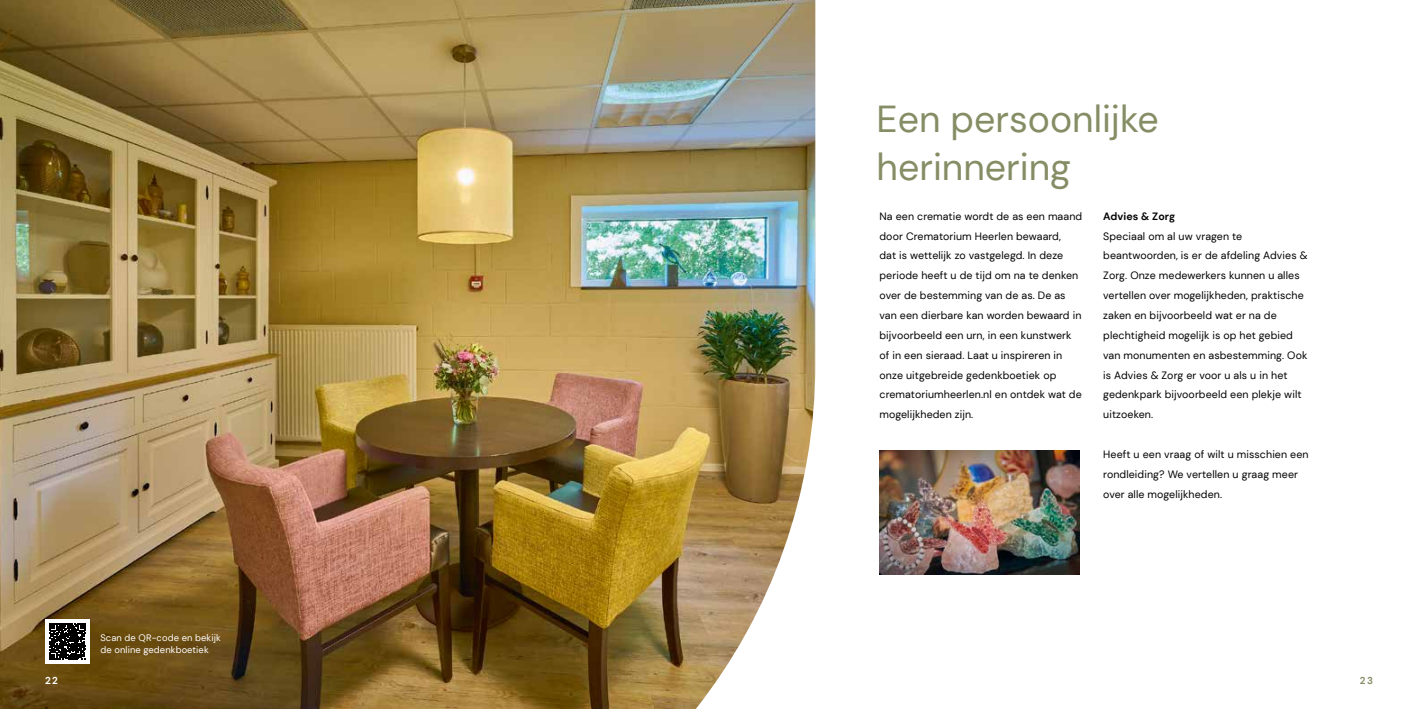
<style>
.page{position:relative;width:1418px;height:709px;background:#fff}
.page>*{position:absolute;margin:0;border:0;box-sizing:border-box;transform-origin:0 0}
.t1{font:37.5px/47.6px "DM Sans";color:#858d65}
.t2{font:10.62px/19.9px "DM Sans";letter-spacing:.01em;color:#000}
.t3{font:700 10.62px "DM Sans";letter-spacing:.01em;color:#000}
.t4{font:700 10px "DM Sans";color:#fff}
.t5{font:700 10px "DM Sans";color:#858d65}
.t6{font:9.38px/11.9px "DM Sans";letter-spacing:.01em;color:#fff}
</style>
<div class="page">
<img style="left:0;top:0;width:815px;height:709px">
<div style="left:45px;top:619px;width:45px;height:45px;background:#fff"></div>
<svg style="left:49px;top:623px;width:37px;height:36px"></svg>
<img style="left:879px;top:451px;width:200px;height:124px">
<p class="t6" style="left:100px;top:631px;width:122px">Scan de QR-code en bekijk de online gedenkboetiek</p>
<h1 class="t1" style="left:876px;top:95px;width:284px">Een persoonlijke herinnering</h1>
<p class="t2" style="left:879px;top:206px;width:204px">Na een crematie wordt de as een maand door Crematorium Heerlen bewaard,<br>dat is wettelijk zo vastgelegd. In deze periode heeft u de tijd om na te denken over de bestemming van de as. De as van een dierbare kan worden bewaard in bijvoorbeeld een urn, in een kunstwerk of in een sieraad. Laat u inspireren in onze uitgebreide gedenkboetiek op crematoriumheerlen.nl en ontdek wat de mogelijkheden zijn.</p>
<p class="t3" style="left:1103px;top:209px;width:73px">Advies &amp; Zorg</p>
<p class="t2" style="left:1103px;top:226px;width:206px">Speciaal om al uw vragen te beantwoorden, is er de afdeling Advies &amp; Zorg. Onze medewerkers kunnen u alles vertellen over mogelijkheden, praktische zaken en bijvoorbeeld wat er na de plechtigheid mogelijk is op het gebied van monumenten en asbestemming. Ook is Advies &amp; Zorg er voor u als u in het gedenkpark bijvoorbeeld een plekje wilt uitzoeken.</p>
<p class="t2" style="left:1103px;top:444px;width:207px">Heeft u een vraag of wilt u misschien een rondleiding? We vertellen u graag meer over alle mogelijkheden.</p>
<p class="t4" style="left:45px;top:674px;width:14px">22</p>
<p class="t5" style="left:1359px;top:674px;width:15px">23</p>
</div>
